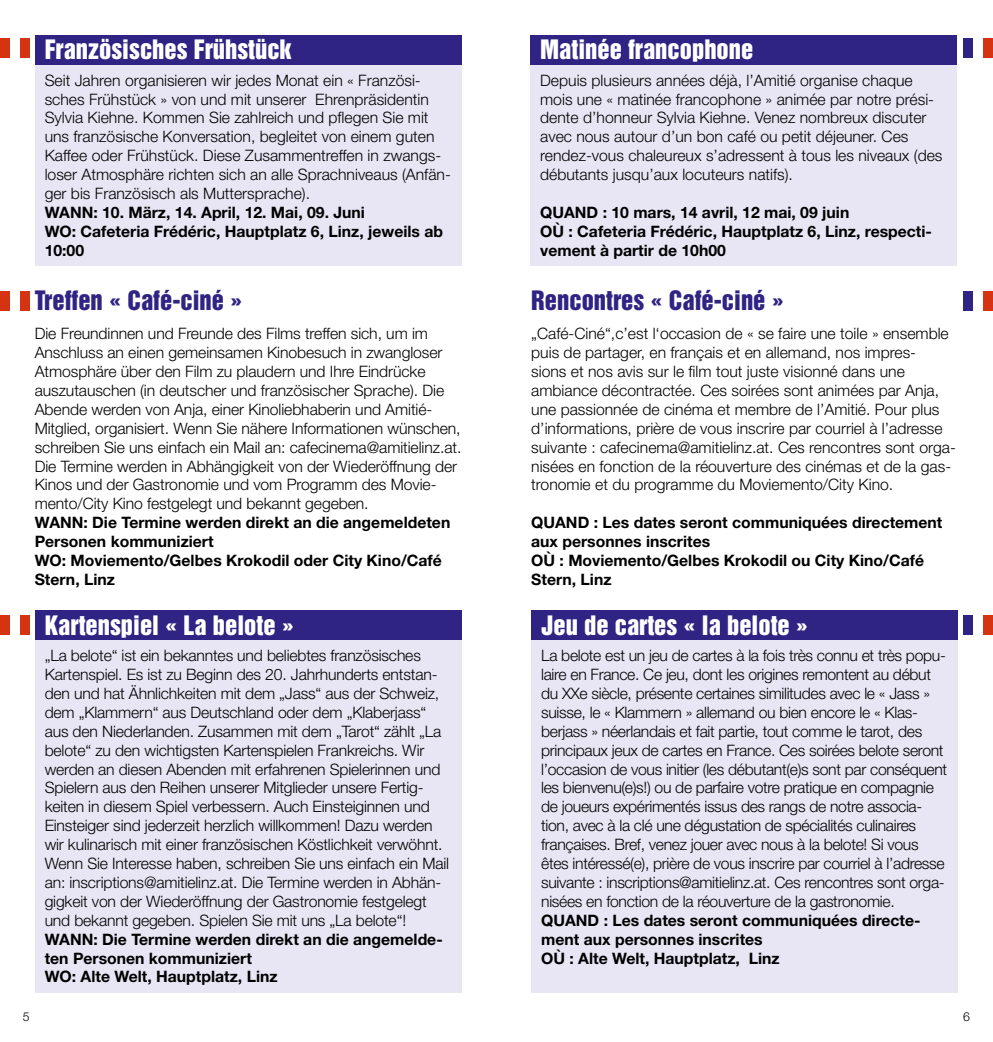
<style>
.page{position:relative;width:993px;height:1042px;background:#fff}
.page>*{position:absolute;margin:0;border:0;box-sizing:border-box;transform-origin:0 0}
.t1{font:24.5px "Helvetica Inserat";color:#fff}
.t2{font:24.5px "Helvetica Inserat";color:#2f2483}
.t3{font:300 15.75px/18.9px "Helvetica Neue LT Std";letter-spacing:-.01em;color:#000}
.t4{font:700 15.75px/18.9px "Helvetica Neue LT Std";color:#000}
.t5{font:300 12.25px "Helvetica Neue LT Std";color:#000}
</style>
<div class="page">
<div style="left:0;top:615px;width:10px;height:20px;background:#d63313"></div>
<div style="left:20px;top:615px;width:10px;height:20px;background:#d63313"></div>
<div style="left:962px;top:615px;width:10px;height:20px;background:#2f2483"></div>
<div style="left:982px;top:615px;width:10px;height:20px;background:#d63313"></div>
<div style="left:35px;top:640px;width:426px;height:352px;background:#e8e6f4"></div>
<div style="left:531px;top:640px;width:426px;height:352px;background:#e8e6f4"></div>
<div style="left:35px;top:610px;width:426px;height:30px;background:#2f2483"></div>
<div style="left:531px;top:610px;width:426px;height:30px;background:#2f2483"></div>
<div style="left:962px;top:291px;width:10px;height:20px;background:#2f2483"></div>
<div style="left:982px;top:291px;width:10px;height:20px;background:#d63313"></div>
<div style="left:0;top:291px;width:10px;height:20px;background:#d63313"></div>
<div style="left:20px;top:291px;width:10px;height:20px;background:#d63313"></div>
<div style="left:35px;top:64px;width:426px;height:202px;background:#e8e6f4"></div>
<div style="left:35px;top:35px;width:426px;height:29px;background:#2f2483"></div>
<div style="left:0;top:38px;width:10px;height:20px;background:#d63313"></div>
<div style="left:20px;top:38px;width:10px;height:20px;background:#d63313"></div>
<div style="left:530px;top:64px;width:426px;height:202px;background:#e8e6f4"></div>
<div style="left:530px;top:35px;width:426px;height:29px;background:#2f2483"></div>
<div style="left:962px;top:38px;width:10px;height:20px;background:#2f2483"></div>
<div style="left:982px;top:38px;width:10px;height:20px;background:#d63313"></div>
<h1 class="t1" style="left:45px;top:35px;width:248px">Französisches Frühstück</h1>
<p class="t3" style="left:45px;top:70px;width:407px">Seit Jahren organisieren wir jedes Monat ein « Französi&shy;sches Frühstück » von und mit unserer Ehrenpräsidentin Sylvia Kiehne. Kommen Sie zahlreich und pflegen Sie mit uns französische Konversation, begleitet von einem guten Kaffee oder Frühstück. Diese Zusammentreffen in zwangs&shy;loser Atmosphäre richten sich an alle Sprachniveaus (Anfän&shy;ger bis Französisch als Muttersprache).</p>
<p class="t4" style="left:45px;top:203px;width:400px">WANN: 10. März, 14. April, 12. Mai, 09. Juni<br>WO: Cafeteria Frédéric, Hauptplatz 6, Linz, jeweils ab<br>10:00</p>
<h1 class="t2" style="left:35px;top:286px;width:209px">Treffen « Café-ciné »</h1>
<p class="t3" style="left:35px;top:324px;width:428px">Die Freundinnen und Freunde des Films treffen sich, um im Anschluss an einen gemeinsamen Kinobesuch in zwangloser Atmosphäre über den Film zu plaudern und Ihre Eindrücke auszutauschen (in deutscher und französischer Sprache). Die Abende werden von Anja, einer Kinoliebhaberin und Amitié-Mitglied, organisiert. Wenn Sie nähere Informationen wünschen, schreiben Sie uns einfach ein Mail an: cafecinema@amitielinz.at.<br>Die Termine werden in Abhängigkeit von der Wiederöffnung der Kinos und der Gastronomie und vom Programm des Movie&shy;mento/City Kino festgelegt und bekannt gegeben.</p>
<p class="t4" style="left:35px;top:513px;width:417px">WANN: Die Termine werden direkt an die angemeldeten Personen kommuniziert<br>WO: Moviemento/Gelbes Krokodil oder City Kino/Café Stern, Linz</p>
<h1 class="t1" style="left:540px;top:35px;width:215px">Matinée francophone</h1>
<p class="t3" style="left:540px;top:70px;width:403px">Depuis plusieurs années déjà, l’Amitié organise chaque mois une « matinée francophone » animée par notre prési&shy;dente d’honneur Sylvia Kiehne. Venez nombreux discuter avec nous autour d’un bon café ou petit déjeuner. Ces rendez-vous chaleureux s’adressent à tous les niveaux (des débutants jusqu’aux locuteurs natifs).</p>
<p class="t4" style="left:540px;top:203px;width:393px">QUAND : 10 mars, 14 avril, 12 mai, 09 juin<br>OÙ : Cafeteria Frédéric, Hauptplatz 6, Linz, respecti&shy;vement à partir de 10h00</p>
<h1 class="t2" style="left:531px;top:286px;width:254px">Rencontres « Café-ciné »</h1>
<p class="t3" style="left:531px;top:324px;width:426px">„Café-Ciné“,c’est l‘occasion de « se faire une toile » ensemble puis de partager, en français et en allemand, nos impres-<br>sions et nos avis sur le film tout juste visionné dans une ambiance décontractée. Ces soirées sont animées par Anja, une passionnée de cinéma et membre de l’Amitié. Pour plus d’informations, prière de vous inscrire par courriel à l’adresse suivante : cafecinema@amitielinz.at. Ces rencontres sont orga&shy;nisées en fonction de la réouverture des cinémas et de la gas&shy;tronomie et du programme du Moviemento/City Kino.</p>
<p class="t4" style="left:531px;top:513px;width:412px">QUAND : Les dates seront communiquées directement aux personnes inscrites<br>OÙ : Moviemento/Gelbes Krokodil ou City Kino/Café Stern, Linz</p>
<h1 class="t1" style="left:45px;top:610px;width:251px">Kartenspiel « La belote »</h1>
<h1 class="t1" style="left:541px;top:610px;width:268px">Jeu de cartes « la belote »</h1>
<p class="t3" style="left:45px;top:646px;width:406px">„La belote“ ist ein bekanntes und beliebtes französisches Kartenspiel. Es ist zu Beginn des 20. Jahrhunderts entstan&shy;den und hat Ähnlichkeiten mit dem „Jass“ aus der Schweiz, dem „Klammern“ aus Deutschland oder dem „Klaberjass“ aus den Niederlanden. Zusammen mit dem „Tarot“ zählt „La belote“ zu den wichtigsten Kartenspielen Frankreichs. Wir werden an diesen Abenden mit erfahrenen Spielerinnen und Spielern aus den Reihen unserer Mitglieder unsere Fertig&shy;keiten in diesem Spiel verbessern. Auch Einsteiginnen und Einsteiger sind jederzeit herzlich willkommen! Dazu werden wir kulinarisch mit einer französischen Köstlichkeit verwöhnt.<br>Wenn Sie Interesse haben, schreiben Sie uns einfach ein Mail an: inscriptions@amitielinz.at. Die Termine werden in Abhän&shy;gigkeit von der Wiederöffnung der Gastronomie festgelegt und bekannt gegeben. Spielen Sie mit uns „La belote“!</p>
<p class="t4" style="left:45px;top:929px;width:399px">WANN: Die Termine werden direkt an die angemelde&shy;ten Personen kommuniziert<br>WO: Alte Welt, Hauptplatz, Linz</p>
<p class="t3" style="left:541px;top:646px;width:407px">La belote est un jeu de cartes à la fois très connu et très popu&shy;laire en France. Ce jeu, dont les origines remontent au début du XXe siècle, présente certaines similitudes avec le « Jass » suisse, le « Klammern » allemand ou bien encore le « Klas&shy;berjass » néerlandais et fait partie, tout comme le tarot, des principaux jeux de cartes en France. Ces soirées belote seront l’occasion de vous initier (les débutant(e)s sont par conséquent les bienvenu(e)s!) ou de parfaire votre pratique en compagnie de joueurs expérimentés issus des rangs de notre associa&shy;tion, avec à la clé une dégustation de spécialités culinaires françaises. Bref, venez jouer avec nous à la belote! Si vous êtes intéressé(e), prière de vous inscrire par courriel à l’adresse suivante : inscriptions@amitielinz.at. Ces rencontres sont orga&shy;nisées en fonction de la réouverture de la gastronomie.</p>
<p class="t4" style="left:541px;top:910px;width:381px">QUAND : Les dates seront communiquées directe&shy;ment aux personnes inscrites<br>OÙ : Alte Welt, Hauptplatz, Linz</p>
<p class="t5" style="left:23px;top:1009px;width:8px">5</p>
<p class="t5" style="left:962px;top:1009px;width:8px">6</p>
</div>
